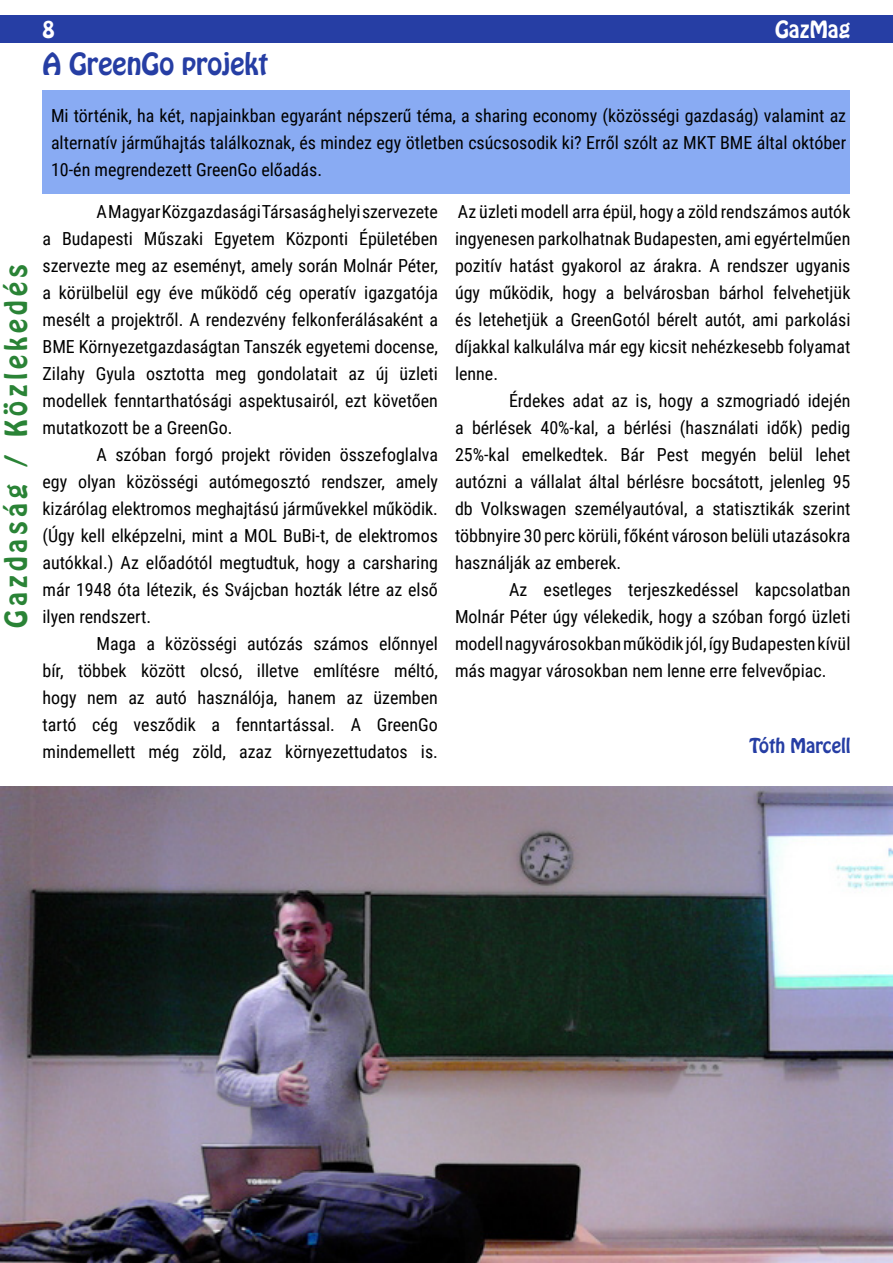
<style>
.page{position:relative;width:893px;height:1263px;background:#fff}
.page>*{position:absolute;margin:0;border:0;box-sizing:border-box;transform-origin:0 0}
.t1{font:27px "Hobo Std";letter-spacing:.15em;color:#2a8336}
.t2{font:27px "Hobo Std Shady";color:#263ea4}
.t3{font:21px "Hobo Std Shady";color:#fff}
.t4{font:18px/27px "Roboto Condensed";color:#000;text-align:justify}
.t5{font:18px "Hobo Std";color:#263ea4}
</style>
<div class="page">
<div style="left:0;top:15px;width:446px;height:28px;background:#263ea4"></div>
<div style="left:446px;top:15px;width:447px;height:28px;background:#263ea4"></div>
<div style="left:43px;top:90px;width:807px;height:103px;background:#89abf3"></div>
<img style="left:0;top:787px;width:893px;height:476px">
<h1 class="t1" style="left:-2px;top:628px;width:365px;rotate:-90deg">Gazdaság / Közlekedés</h1>
<p class="t3" style="left:43px;top:15px;width:14px">8</p>
<p class="t3" style="left:775px;top:15px;width:77px">GazMag</p>
<h1 class="t2" style="left:43px;top:45px;width:227px">A GreenGo projekt</h1>
<p class="t4" style="left:51px;top:101px;width:797px">Mi történik, ha két, napjainkban egyaránt népszerű téma, a sharing economy (közösségi gazdaság) valamint az alternatív járműhajtás találkoznak, és mindez egy ötletben csúcsosodik ki? Erről szólt az MKT BME által október 10-én megrendezett GreenGo előadás.</p>
<p class="t4" style="left:43px;top:197px;width:397px;text-indent:54px">A Magyar Közgazdasági Társaság helyi szervezete a Budapesti Műszaki Egyetem Központi Épületében szervezte meg az eseményt, amely során Molnár Péter, a körülbelül egy éve működő cég operatív igazgatója mesélt a projektről. A rendezvény felkonferálásaként a BME Környezetgazdaságtan Tanszék egyetemi docense, Zilahy Gyula osztotta meg gondolatait az új üzleti modellek fenntarthatósági aspektusairól, ezt követően mutatkozott be a GreenGo.</p>
<p class="t4" style="left:43px;top:440px;width:397px;text-indent:54px">A szóban forgó projekt röviden összefoglalva egy olyan közösségi autómegosztó rendszer, amely kizárólag elektromos meghajtású járművekkel működik. (Úgy kell elképzelni, mint a MOL BuBi-t, de elektromos autókkal.) Az előadótól megtudtuk, hogy a carsharing már 1948 óta létezik, és Svájcban hozták létre az első ilyen rendszert.</p>
<p class="t4" style="left:43px;top:629px;width:397px;text-indent:54px">Maga a közösségi autózás számos előnnyel bír, többek között olcsó, illetve említésre méltó, hogy nem az autó használója, hanem az üzemben tartó cég vesződik a fenntartással. A GreenGo mindemellett még zöld, azaz környezettudatos is.</p>
<p class="t4" style="left:455px;top:197px;width:397px">Az üzleti modell arra épül, hogy a zöld rendszámos autók ingyenesen parkolhatnak Budapesten, ami egyértelműen pozitív hatást gyakorol az árakra. A rendszer ugyanis úgy működik, hogy a belvárosban bárhol felvehetjük és letehetjük a GreenGotól bérelt autót, ami parkolási díjakkal kalkulálva már egy kicsit nehézkesebb folyamat lenne.</p>
<p class="t4" style="left:455px;top:386px;width:397px;text-indent:54px">Érdekes adat az is, hogy a szmogriadó idején a bérlések 40%-kal, a bérlési (használati idők) pedig 25%-kal emelkedtek. Bár Pest megyén belül lehet autózni a vállalat által bérlésre bocsátott, jelenleg 95 db Volkswagen személyautóval, a statisztikák szerint többnyire 30 perc körüli, főként városon belüli utazásokra használják az emberek.</p>
<p class="t4" style="left:455px;top:575px;width:397px;text-indent:54px">Az esetleges terjeszkedéssel kapcsolatban Molnár Péter úgy vélekedik, hogy a szóban forgó üzleti modell nagyvárosokban működik jól, így Budapesten kívül más magyar városokban nem lenne erre felvevőpiac.</p>
<p class="t5" style="left:750px;top:733px;width:102px">Tóth Marcell</p>
</div>
